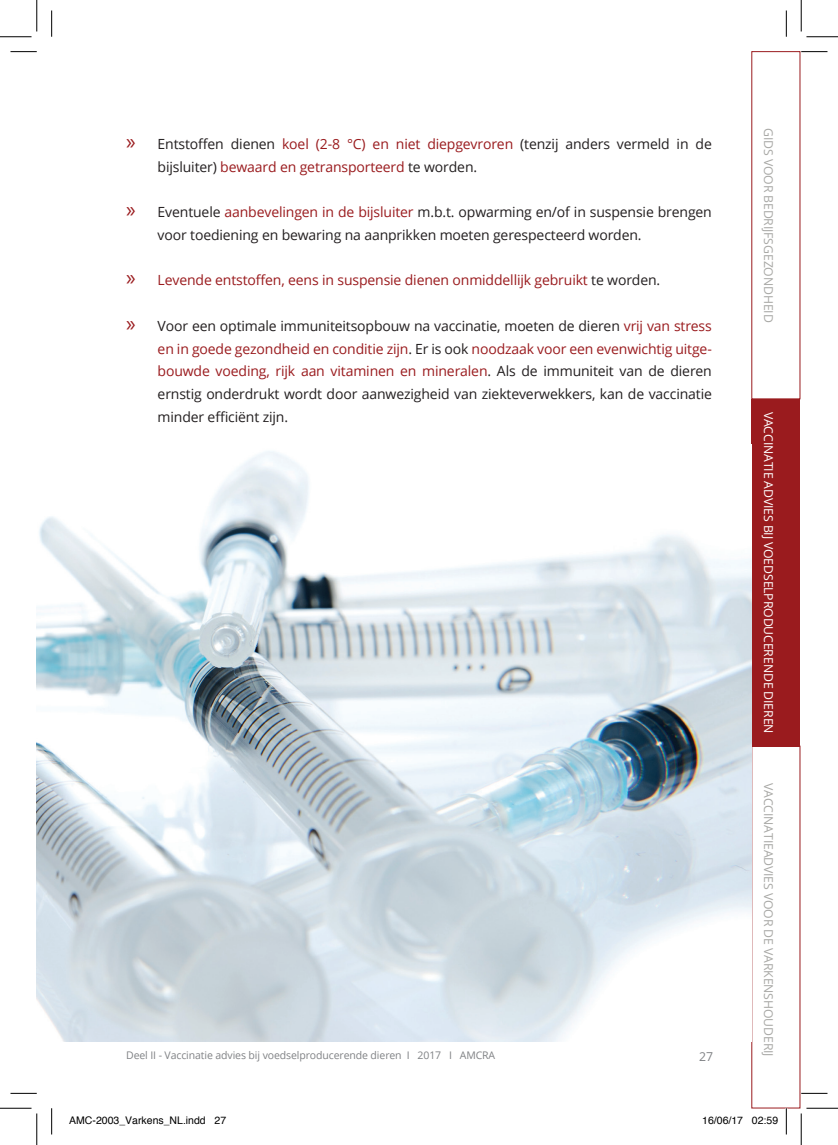
<style>
.page{position:relative;width:838px;height:1145px;background:#fff}
.page>*{position:absolute;margin:0;border:0;box-sizing:border-box;transform-origin:0 0}
.t1{font:14px/22.8px "Open Sans";letter-spacing:-.01em;color:#231f20}
.t2{font:14px "Open Sans";letter-spacing:-.01em;color:#9a1b1e}
.t3{font:12.25px "Open Sans";letter-spacing:-.01em;color:#a8a8a5}
.t4{font:12.25px "Open Sans";letter-spacing:-.01em;color:#fff}
.t5{font:12.25px "Open Sans";color:#808285}
.t6{font:10.5px "Open Sans";letter-spacing:-.01em;color:#808285}
.t7{font:10.5px "Helvetica";color:#000}
.s1{font-family:"Myriad Pro";font-size:22.75px;color:#9a1b1e}
.s2{color:#9a1b1e}
.s3{font-family:"Myriad Pro";font-size:22.75px}
.s4{color:#231f20}
</style>
<div class="page">
<hr style="left:127px;top:1041px;width:586px;height:1px;background:#808285">
<div style="left:751px;top:399px;width:48px;height:347px;background:#9a1b1e"></div>
<img style="left:37px;top:451px;width:714px;height:590px">
<svg style="left:10px;top:51px;width:27px;height:1px"></svg>
<svg style="left:801px;top:51px;width:26px;height:1px"></svg>
<svg style="left:10px;top:1093px;width:27px;height:1px"></svg>
<svg style="left:801px;top:1093px;width:26px;height:1px"></svg>
<svg style="left:51px;top:10px;width:1px;height:27px"></svg>
<svg style="left:51px;top:1108px;width:1px;height:26px"></svg>
<svg style="left:786px;top:10px;width:1px;height:27px"></svg>
<svg style="left:786px;top:1108px;width:1px;height:26px"></svg>
<hr style="left:0;top:36px;width:32px;height:1px;background:#000">
<hr style="left:806px;top:36px;width:31px;height:1px;background:#000">
<hr style="left:0;top:1108px;width:32px;height:1px;background:#000">
<hr style="left:806px;top:1108px;width:31px;height:1px;background:#000">
<hr style="left:36px;top:0;width:1px;height:31px;background:#000">
<hr style="left:36px;top:1113px;width:1px;height:32px;background:#000">
<hr style="left:800px;top:0;width:1px;height:31px;background:#000">
<hr style="left:800px;top:1113px;width:1px;height:32px;background:#000">
<p class="t1" style="left:158px;top:132px;width:555px;text-indent:-31px"><span class="s1">»</span> Entstoffen dienen <span class="s2">koel (2-8 °C) en niet diepgevroren</span> (tenzij anders vermeld in de bijsluiter) <span class="s2">bewaard en getransporteerd</span> te worden.</p>
<p class="t1" style="left:158px;top:200px;width:555px;text-indent:-32px"><span class="s1">»</span> Eventuele <span class="s2">aanbevelingen in de bijsluiter</span> m.b.t. opwarming en/of in suspensie brengen voor toediening en bewaring na aanprikken moeten gerespecteerd worden.</p>
<p class="t2" style="left:126px;top:271px;width:535px"><span class="s3">»</span> Levende entstoffen, eens in suspensie dienen onmiddellijk gebruikt <span class="s4">te worden.</span></p>
<p class="t1" style="left:158px;top:314px;width:555px;text-align:justify;text-indent:-32px"><span class="s1">»</span> Voor een optimale immuniteitsopbouw na vaccinatie, moeten de dieren <span class="s2">vrij van stress en in goede gezondheid en conditie zijn</span>. Er is ook <span class="s2">noodzaak voor een evenwichtig uitge&shy;bouwde voeding, rijk aan vitaminen en mineralen</span>. Als de immuniteit van de dieren ernstig onderdrukt wordt door aanwezigheid van ziekteverwekkers, kan de vaccinatie minder efficiënt zijn.</p>
<p class="t6" style="left:126px;top:1048px;width:370px">Deel II - Vaccinatie advies bij voedselproducerende dieren I 2017 I AMCRA</p>
<p class="t5" style="left:699px;top:1048px;width:15px">27</p>
<p class="t3" style="left:776px;top:128px;width:196px;rotate:90deg">GIDS VOOR BEDRIJFSGEZONDHEID</p>
<p class="t4" style="left:776px;top:412px;width:323px;rotate:90deg">VACCINATIE ADVIES BIJ VOEDSELPRODUCERENDE DIEREN</p>
<p class="t3" style="left:776px;top:783px;width:276px;rotate:90deg">VACCINATIEADVIES VOOR DE VARKENSHOUDERIJ</p>
<p class="t7" style="left:69px;top:1112px;width:158px">AMC-2003_Varkens_NL.indd 27</p>
<p class="t7" style="left:702px;top:1112px;width:77px">16/06/17 02:59</p>
</div>
